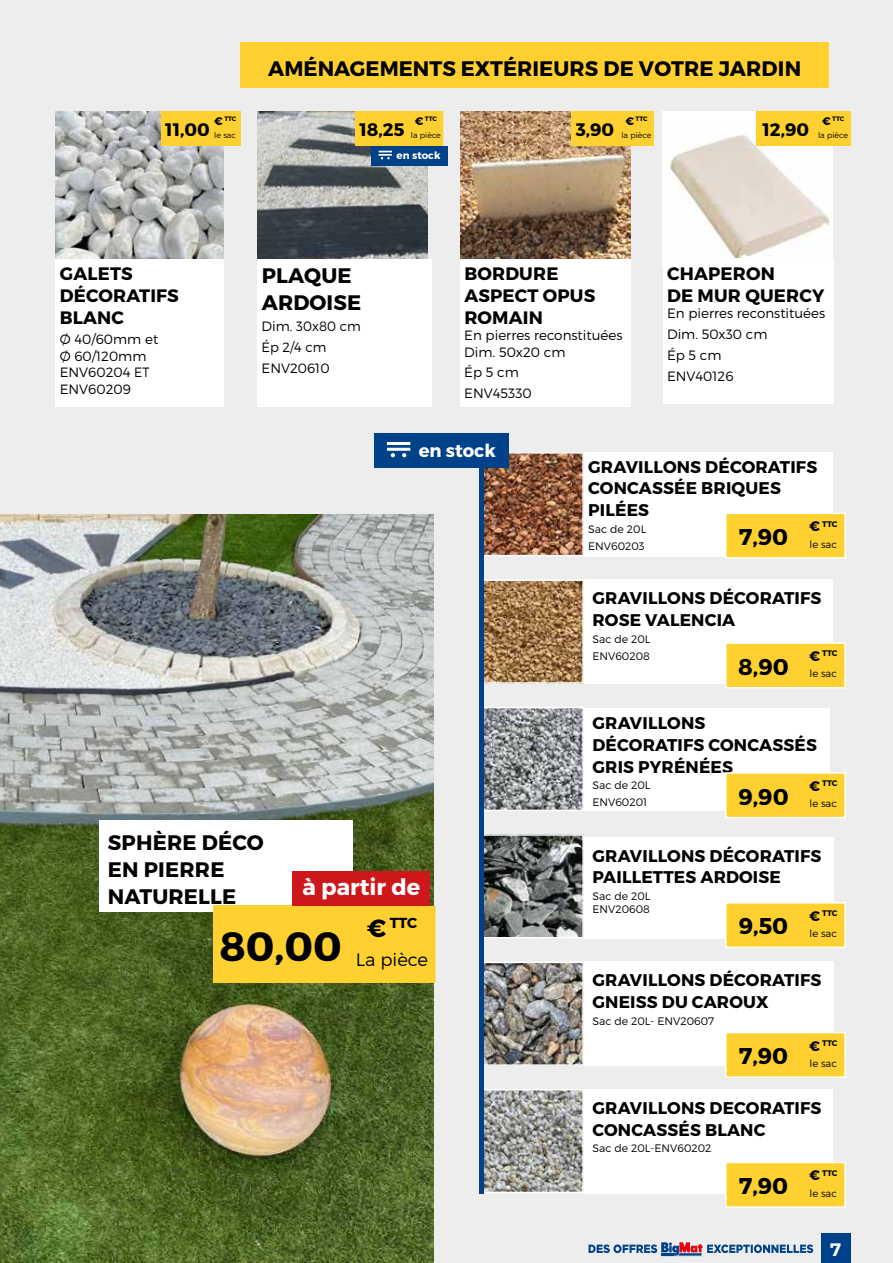
<style>
.page{position:relative;width:893px;height:1263px;background:#fff}
.page>*{position:absolute;margin:0;border:0;box-sizing:border-box;transform-origin:0 0}
.t1{font:700 40.8px "Montserrat";color:#000}
.t2{font:700 22.8px "Montserrat";color:#000}
.t3{font:700 22.5px "Montserrat";color:#fff}
.t4{font:700 21px/27px "Montserrat";letter-spacing:.01em;color:#000}
.t5{font:700 18px/21.6px "Montserrat";letter-spacing:.01em;color:#000}
.t6{font:300 18px "Montserrat";color:#000}
.t7{font:700 18px "Montserrat";color:#fff}
.t8{font:700 18px "Montserrat Alternates";color:#fff}
.t9{font:700 16.95px/21.8px "Montserrat";letter-spacing:.01em;color:#000}
.t10{font:700 14.55px "Montserrat";color:#000}
.t11{font:300 13.5px/20.7px "Montserrat";color:#000}
.t12{font:300 10.95px/16.6px "Montserrat";color:#000}
.t13{font:700 10.2px "Montserrat";color:#fff}
.t14{font:300 10.05px "Montserrat";color:#000}
.t15{font:700 8.1px "Montserrat";letter-spacing:-.02em;color:#000}
.t16{font:300 7.95px "Montserrat";color:#000}
.t17{font:700 6.45px "Montserrat";letter-spacing:-.02em;color:#000}
.s1{font-size:10.95px}
.s2{font-size:13.95px}
.s3{font-size:24.9px}
</style>
<div class="page">
<div style="left:0;top:0;width:893px;height:425px;background:#ededed"></div>
<div style="left:434px;top:425px;width:459px;height:838px;background:#ededed"></div>
<div style="left:0;top:425px;width:434px;height:838px;background:#ededed"></div>
<img style="left:0;top:514px;width:434px;height:749px">
<img style="left:483px;top:710px;width:98px;height:98px">
<div style="left:480px;top:707px;width:104px;height:104px;border:2px solid #fff"></div>
<img style="left:56px;top:111px;width:168px;height:148px">
<div style="left:663px;top:111px;width:170px;height:156px;background:#fff"></div>
<img style="left:670px;top:134px;width:163px;height:124px">
<img style="left:483px;top:1092px;width:98px;height:98px">
<div style="left:480px;top:1089px;width:104px;height:104px;border:2px solid #fff"></div>
<img style="left:257px;top:111px;width:170px;height:148px">
<img style="left:460px;top:111px;width:111px;height:21px">
<img style="left:460px;top:132px;width:170px;height:127px">
<img style="left:483px;top:455px;width:98px;height:98px">
<div style="left:480px;top:452px;width:104px;height:104px;border:2px solid #fff"></div>
<img style="left:483px;top:582px;width:98px;height:99px">
<div style="left:480px;top:579px;width:104px;height:105px;border:2px solid #fff"></div>
<img style="left:483px;top:964px;width:98px;height:99px">
<div style="left:480px;top:961px;width:104px;height:105px;border:2px solid #fff"></div>
<img style="left:483px;top:837px;width:98px;height:98px">
<div style="left:480px;top:834px;width:104px;height:104px;border:2px solid #fff"></div>
<div style="left:584px;top:709px;width:245px;height:102px;background:#fff"></div>
<div style="left:584px;top:452px;width:249px;height:105px;background:#fff"></div>
<div style="left:584px;top:1089px;width:249px;height:104px;background:#fff"></div>
<div style="left:584px;top:579px;width:249px;height:105px;background:#fff"></div>
<div style="left:584px;top:961px;width:249px;height:105px;background:#fff"></div>
<div style="left:584px;top:837px;width:249px;height:101px;background:#fff"></div>
<div style="left:99px;top:821px;width:254px;height:91px;background:#fff"></div>
<div style="left:56px;top:259px;width:168px;height:148px;background:#fff"></div>
<div style="left:161px;top:111px;width:53px;height:34px;background:#fed130"></div>
<svg style="left:214px;top:111px;width:26px;height:34px"></svg>
<div style="left:257px;top:259px;width:175px;height:148px;background:#fff"></div>
<div style="left:355px;top:111px;width:54px;height:34px;background:#fed130"></div>
<svg style="left:409px;top:111px;width:34px;height:34px"></svg>
<div style="left:460px;top:259px;width:170px;height:148px;background:#fff"></div>
<div style="left:571px;top:111px;width:48px;height:34px;background:#fed130"></div>
<svg style="left:619px;top:111px;width:35px;height:34px"></svg>
<div style="left:663px;top:259px;width:170px;height:145px;background:#fff"></div>
<div style="left:756px;top:111px;width:60px;height:34px;background:#fed130"></div>
<svg style="left:816px;top:111px;width:34px;height:34px"></svg>
<div style="left:726px;top:514px;width:75px;height:43px;background:#fed130"></div>
<div style="left:801px;top:515px;width:42px;height:41px;background:#fed130"></div>
<div style="left:725px;top:512px;width:121px;height:47px;border:2px solid #fff"></div>
<div style="left:726px;top:644px;width:75px;height:43px;background:#fed130"></div>
<div style="left:801px;top:645px;width:42px;height:40px;background:#fed130"></div>
<div style="left:725px;top:642px;width:121px;height:46px;border:2px solid #fff"></div>
<div style="left:726px;top:774px;width:75px;height:43px;background:#fed130"></div>
<div style="left:801px;top:775px;width:42px;height:40px;background:#fed130"></div>
<div style="left:725px;top:772px;width:121px;height:46px;border:2px solid #fff"></div>
<div style="left:726px;top:903px;width:75px;height:44px;background:#fed130"></div>
<div style="left:801px;top:905px;width:42px;height:40px;background:#fed130"></div>
<div style="left:725px;top:902px;width:121px;height:46px;border:2px solid #fff"></div>
<div style="left:726px;top:1033px;width:75px;height:43px;background:#fed130"></div>
<div style="left:801px;top:1035px;width:42px;height:40px;background:#fed130"></div>
<div style="left:725px;top:1032px;width:121px;height:46px;border:2px solid #fff"></div>
<div style="left:726px;top:1163px;width:75px;height:43px;background:#fed130"></div>
<div style="left:801px;top:1165px;width:42px;height:40px;background:#fed130"></div>
<div style="left:725px;top:1162px;width:121px;height:46px;border:2px solid #fff"></div>
<div style="left:213px;top:906px;width:135px;height:77px;background:#fed130"></div>
<div style="left:348px;top:906px;width:88px;height:77px;background:#fed130"></div>
<div style="left:293px;top:872px;width:137px;height:34px;background:#cd171a"></div>
<svg style="left:588px;top:1242px;width:225px;height:13px"></svg>
<div style="left:240px;top:43px;width:589px;height:45px;background:#fed02f"></div>
<div style="left:371px;top:146px;width:77px;height:19px;background:#004289"></div>
<svg style="left:379px;top:151px;width:13px;height:8px"></svg>
<hr style="left:479px;top:455px;width:4px;height:738px;background:#004289">
<div style="left:374px;top:434px;width:134px;height:34px;background:#004289"></div>
<svg style="left:391px;top:453px;width:4px;height:4px"></svg>
<svg style="left:402px;top:453px;width:4px;height:4px"></svg>
<hr style="left:387px;top:448px;width:23px;height:3px;background:#fff">
<hr style="left:387px;top:442px;width:23px;height:3px;background:#fff">
<div style="left:821px;top:1233px;width:29px;height:30px;background:#004289"></div>
<p class="t17" style="left:214px;top:115px;width:24px"><span class="s1">€</span> TTC</p>
<p class="t16" style="left:214px;top:130px;width:23px">le sac</p>
<p class="t5" style="left:165px;top:119px;width:46px">11,00</p>
<p class="t4" style="left:268px;top:55px;width:535px">AMÉNAGEMENTS EXTÉRIEURS DE VOTRE JARDIN</p>
<p class="t17" style="left:415px;top:115px;width:24px"><span class="s1">€</span> TTC</p>
<p class="t16" style="left:411px;top:130px;width:32px">la pièce</p>
<p class="t5" style="left:359px;top:119px;width:47px">18,25</p>
<p class="t13" style="left:397px;top:149px;width:45px">en stock</p>
<p class="t5" style="left:576px;top:119px;width:40px">3,90</p>
<p class="t17" style="left:625px;top:115px;width:24px"><span class="s1">€</span> TTC</p>
<p class="t16" style="left:621px;top:130px;width:32px">la pièce</p>
<p class="t5" style="left:762px;top:119px;width:48px">12,90</p>
<p class="t17" style="left:822px;top:115px;width:24px"><span class="s1">€</span> TTC</p>
<p class="t16" style="left:818px;top:130px;width:32px">la pièce</p>
<p class="t5" style="left:60px;top:263px;width:121px">GALETS<br>DÉCORATIFS<br>BLANC</p>
<p class="t11" style="left:60px;top:331px;width:100px;line-height:16.5px">Ø 40/60mm et<br>Ø 60/120mm<br>ENV60204 ET<br>ENV60209</p>
<p class="t4" style="left:262px;top:263px;width:101px">PLAQUE<br>ARDOISE</p>
<p class="t11" style="left:262px;top:316px;width:101px">Dim. 30x80 cm<br>Ép 2/4 cm<br>ENV20610</p>
<p class="t5" style="left:464px;top:263px;width:132px">BORDURE<br>ASPECT OPUS<br>ROMAIN</p>
<p class="t11" style="left:464px;top:327px;width:160px;line-height:16.5px">En pierres reconstituées<br>Dim. 50x20 cm</p>
<p class="t11" style="left:464px;top:362px;width:69px">Ép 5 cm<br>ENV45330</p>
<p class="t5" style="left:667px;top:263px;width:159px">CHAPERON<br>DE MUR QUERCY</p>
<p class="t11" style="left:667px;top:303px;width:160px">En pierres reconstituées<br>Dim. 50x30 cm<br>Ép 5 cm<br>ENV40126</p>
<p class="t7" style="left:419px;top:440px;width:79px">en stock</p>
<p class="t9" style="left:588px;top:456px;width:230px">GRAVILLONS DÉCORATIFS<br>CONCASSÉE BRIQUES<br>PILÉES</p>
<p class="t12" style="left:588px;top:520px;width:60px">Sac de 20L<br>ENV60203</p>
<p class="t15" style="left:809px;top:519px;width:29px"><span class="s2">€</span> TTC</p>
<p class="t14" style="left:810px;top:538px;width:29px">le sac</p>
<h2 class="t2" style="left:739px;top:523px;width:51px">7,90</h2>
<p class="t9" style="left:592px;top:588px;width:230px">GRAVILLONS DÉCORATIFS<br>ROSE VALENCIA</p>
<p class="t12" style="left:592px;top:630px;width:60px">Sac de 20L<br>ENV60208</p>
<p class="t15" style="left:809px;top:648px;width:29px"><span class="s2">€</span> TTC</p>
<p class="t14" style="left:810px;top:668px;width:29px">le sac</p>
<h2 class="t2" style="left:738px;top:652px;width:52px">8,90</h2>
<p class="t9" style="left:592px;top:713px;width:226px">GRAVILLONS<br>DÉCORATIFS CONCASSÉS<br>GRIS PYRÉNÉES</p>
<p class="t12" style="left:592px;top:777px;width:60px">Sac de 20L<br>ENV60201</p>
<p class="t15" style="left:809px;top:778px;width:29px"><span class="s2">€</span> TTC</p>
<p class="t14" style="left:810px;top:797px;width:29px">le sac</p>
<h2 class="t2" style="left:738px;top:782px;width:52px">9,90</h2>
<p class="t4" style="left:108px;top:829px;width:158px">SPHÈRE DÉCO<br>EN PIERRE<br>NATURELLE</p>
<h3 class="t3" style="left:303px;top:873px;width:119px">à partir de</h3>
<h1 class="t1" style="left:220px;top:921px;width:124px">80,00</h1>
<p class="t10" style="left:367px;top:914px;width:52px"><span class="s3">€</span> TTC</p>
<p class="t6" style="left:356px;top:948px;width:74px">La pièce</p>
<p class="t9" style="left:592px;top:845px;width:230px">GRAVILLONS DÉCORATIFS<br>PAILLETTES ARDOISE</p>
<p class="t12" style="left:592px;top:889px;width:60px;line-height:13.4px">Sac de 20L<br>ENV20608</p>
<p class="t15" style="left:809px;top:908px;width:29px"><span class="s2">€</span> TTC</p>
<p class="t14" style="left:810px;top:927px;width:29px">le sac</p>
<h2 class="t2" style="left:739px;top:912px;width:51px">9,50</h2>
<p class="t9" style="left:592px;top:970px;width:230px">GRAVILLONS DÉCORATIFS<br>GNEISS DU CAROUX</p>
<p class="t12" style="left:592px;top:1012px;width:123px">Sac de 20L- ENV20607</p>
<h2 class="t2" style="left:739px;top:1042px;width:51px">7,90</h2>
<p class="t15" style="left:809px;top:1038px;width:29px"><span class="s2">€</span> TTC</p>
<p class="t14" style="left:810px;top:1057px;width:29px">le sac</p>
<p class="t9" style="left:592px;top:1097px;width:230px">GRAVILLONS DECORATIFS<br>CONCASSÉS BLANC</p>
<p class="t12" style="left:592px;top:1140px;width:121px">Sac de 20L-ENV60202</p>
<h2 class="t2" style="left:739px;top:1172px;width:51px">7,90</h2>
<p class="t15" style="left:809px;top:1168px;width:29px"><span class="s2">€</span> TTC</p>
<p class="t14" style="left:810px;top:1187px;width:29px">le sac</p>
<p class="t8" style="left:830px;top:1237px;width:13px">7</p>
</div>
